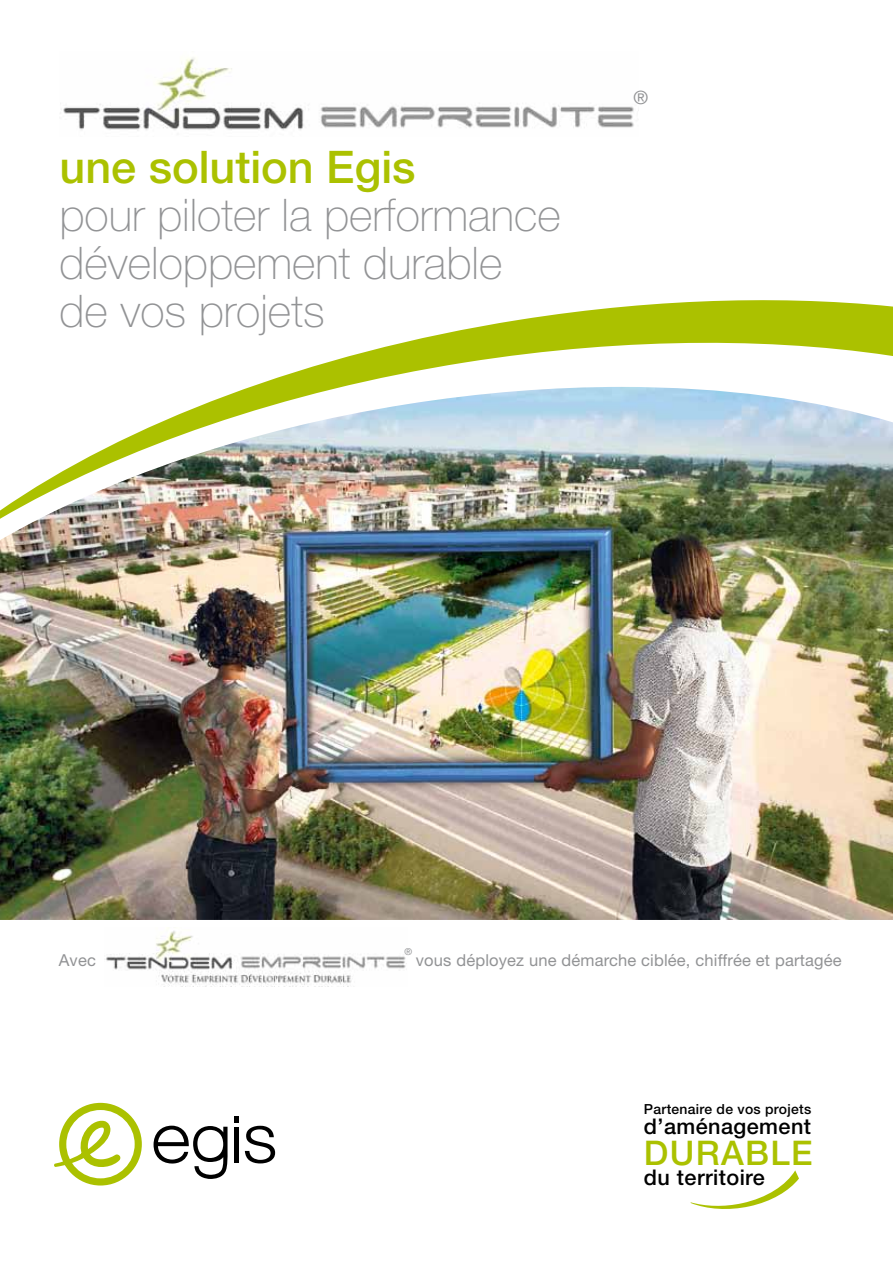
<style>
.page{position:relative;width:893px;height:1263px;background:#fff}
.page>*{position:absolute;margin:0;border:0;box-sizing:border-box;transform-origin:0 0}
.t1{font:100 45px/48px "Helvetica Neue";color:#929395}
.t2{font:500 45px "Helvetica Neue";color:#abc100}
.t3{font:500 34.05px "Helvetica Neue";letter-spacing:.04em;color:#abc100}
.t4{font:500 21.6px "Helvetica Neue";letter-spacing:.02em;color:#000}
.t5{font:18.45px "Helvetica Neue";color:#929395}
.t6{font:16.5px "Helvetica Neue";letter-spacing:.01em;color:#929395}
.t7{font:500 13.95px "Helvetica Neue";letter-spacing:.02em;color:#000}
.t8{font:9.6px "Helvetica Neue";color:#929395}
</style>
<div class="page">
<svg style="left:250px;top:300px;width:643px;height:87px"></svg>
<svg style="left:690px;top:1170px;width:109px;height:39px"></svg>
<img style="left:0;top:387px;width:893px;height:533px">
<svg style="left:54px;top:1103px;width:88px;height:82px"></svg>
<div style="left:234px;top:1127px;width:5px;height:35px;background:#000"></div>
<svg style="left:245px;top:1126px;width:30px;height:37px"></svg>
<svg style="left:234px;top:1116px;width:5px;height:6px"></svg>
<svg style="left:154px;top:1126px;width:74px;height:53px"></svg>
<img style="left:106px;top:927px;width:301px;height:59px">
<img style="left:60px;top:57px;width:574px;height:74px">
<p class="t2" style="left:60px;top:140px;width:357px">une solution Egis</p>
<p class="t1" style="left:60px;top:191px;width:503px">pour piloter la performance développement durable de vos projets</p>
<p class="t5" style="left:633px;top:86px;width:16px">®</p>
<p class="t8" style="left:405px;top:946px;width:9px">®</p>
<p class="t6" style="left:59px;top:950px;width:39px">Avec</p>
<p class="t6" style="left:416px;top:950px;width:427px">vous déployez une démarche ciblée, chiffrée et partagée</p>
<p class="t7" style="left:644px;top:1100px;width:169px">Partenaire de vos projets</p>
<p class="t4" style="left:644px;top:1113px;width:169px">d’aménagement</p>
<p class="t3" style="left:644px;top:1132px;width:170px">durable</p>
<p class="t4" style="left:644px;top:1164px;width:123px">du territoire</p>
</div>
